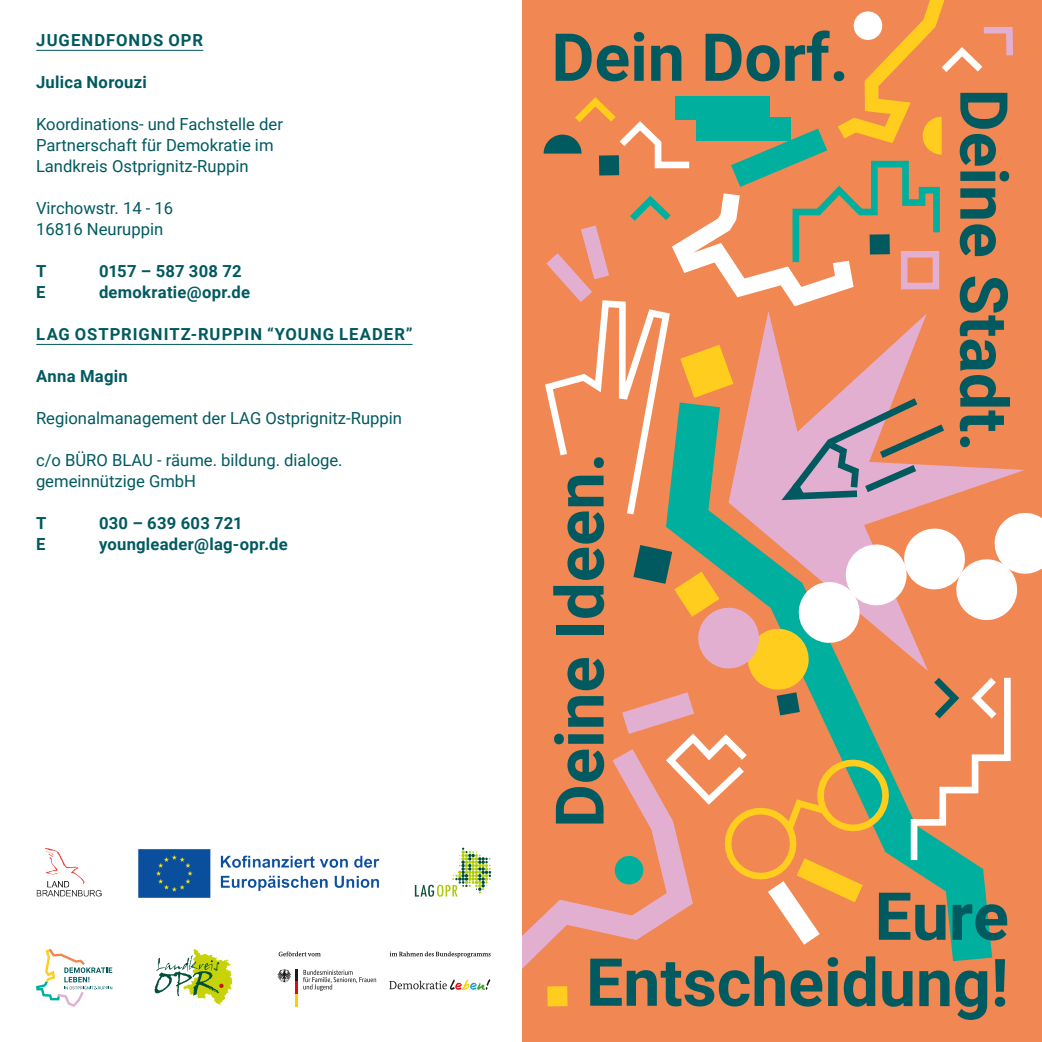
<style>
.page{position:relative;width:1042px;height:1042px;background:#fff}
.page>*{position:absolute;margin:0;border:0;box-sizing:border-box;transform-origin:0 0}
.t1{font:700 67.02px "Roboto";color:#005a5f}
.t2{font:700 66.15px/66.1px "Roboto";color:#005a5f;text-align:right}
.t3{font:16.62px "Roboto";color:#005a5f}
.t4{font:700 16.62px "Roboto";letter-spacing:.02em;color:#005a5f}
.t5{font:700 16.62px "Roboto";letter-spacing:.06em;color:#005a5f}
</style>
<div class="page">
<div style="left:512px;top:0;width:530px;height:1042px;background:#f18752"></div>
<svg style="left:547px;top:986px;width:20px;height:20px"></svg>
<svg style="left:521px;top:749px;width:26px;height:227px"></svg>
<svg style="left:541px;top:0;width:501px;height:944px"></svg>
<div style="left:458px;top:0;width:63px;height:1042px;background:#fff"></div>
<hr style="left:36px;top:50px;width:167px;height:1px;background:#005a5f">
<hr style="left:36px;top:344px;width:376px;height:1px;background:#005a5f">
<svg style="left:36px;top:949px;width:76px;height:58px"></svg>
<img style="left:138px;top:849px;width:242px;height:49px">
<img style="left:36px;top:848px;width:66px;height:49px">
<svg style="left:415px;top:847px;width:76px;height:49px"></svg>
<svg style="left:154px;top:949px;width:78px;height:56px"></svg>
<svg style="left:277px;top:969px;width:20px;height:37px"></svg>
<svg style="left:279px;top:951px;width:42px;height:5px"></svg>
<svg style="left:390px;top:951px;width:101px;height:6px"></svg>
<svg style="left:303px;top:969px;width:73px;height:22px"></svg>
<svg style="left:389px;top:979px;width:101px;height:11px"></svg>
<p class="t5" style="left:36px;top:28px;width:168px">JUGENDFONDS OPR</p>
<p class="t4" style="left:36px;top:70px;width:112px">Julica Norouzi</p>
<p class="t3" style="left:36px;top:112px;width:248px">Koordinations- und Fachstelle der</p>
<p class="t3" style="left:36px;top:133px;width:239px">Partnerschaft für Demokratie im</p>
<p class="t3" style="left:36px;top:154px;width:214px">Landkreis Ostprignitz-Ruppin</p>
<p class="t3" style="left:36px;top:196px;width:139px">Virchowstr. 14 - 16</p>
<p class="t3" style="left:36px;top:217px;width:129px">16816 Neuruppin</p>
<p class="t4" style="left:36px;top:259px;width:12px">T</p>
<p class="t4" style="left:99px;top:259px;width:144px">0157 – 587 308 72</p>
<p class="t4" style="left:36px;top:280px;width:11px">E</p>
<p class="t4" style="left:99px;top:280px;width:153px">demokratie@opr.de</p>
<p class="t5" style="left:36px;top:322px;width:378px">LAG OSTPRIGNITZ-RUPPIN “YOUNG LEADER”</p>
<p class="t4" style="left:36px;top:364px;width:93px">Anna Magin</p>
<p class="t3" style="left:36px;top:406px;width:367px">Regionalmanagement der LAG Ostprignitz-Ruppin</p>
<p class="t3" style="left:36px;top:448px;width:308px">c/o BÜRO BLAU - räume. bildung. dialoge.</p>
<p class="t3" style="left:36px;top:469px;width:162px">gemeinnützige GmbH</p>
<p class="t4" style="left:36px;top:511px;width:12px">T</p>
<p class="t4" style="left:99px;top:511px;width:145px">030 – 639 603 721</p>
<p class="t4" style="left:36px;top:532px;width:11px">E</p>
<p class="t4" style="left:99px;top:532px;width:190px">youngleader@lag-opr.de</p>
<h2 class="t2" style="left:551px;top:22px;width:299px">Dein Dorf.</h2>
<h1 class="t1" style="left:533px;top:828px;width:377px;rotate:-90deg">Deine Ideen.</h1>
<h2 class="t2" style="left:1019px;top:89px;width:365px;rotate:90deg">Deine Stadt.</h2>
<h2 class="t2" style="left:586px;top:881px;width:424px">Eure<br>Entscheidung!</h2>
</div>
